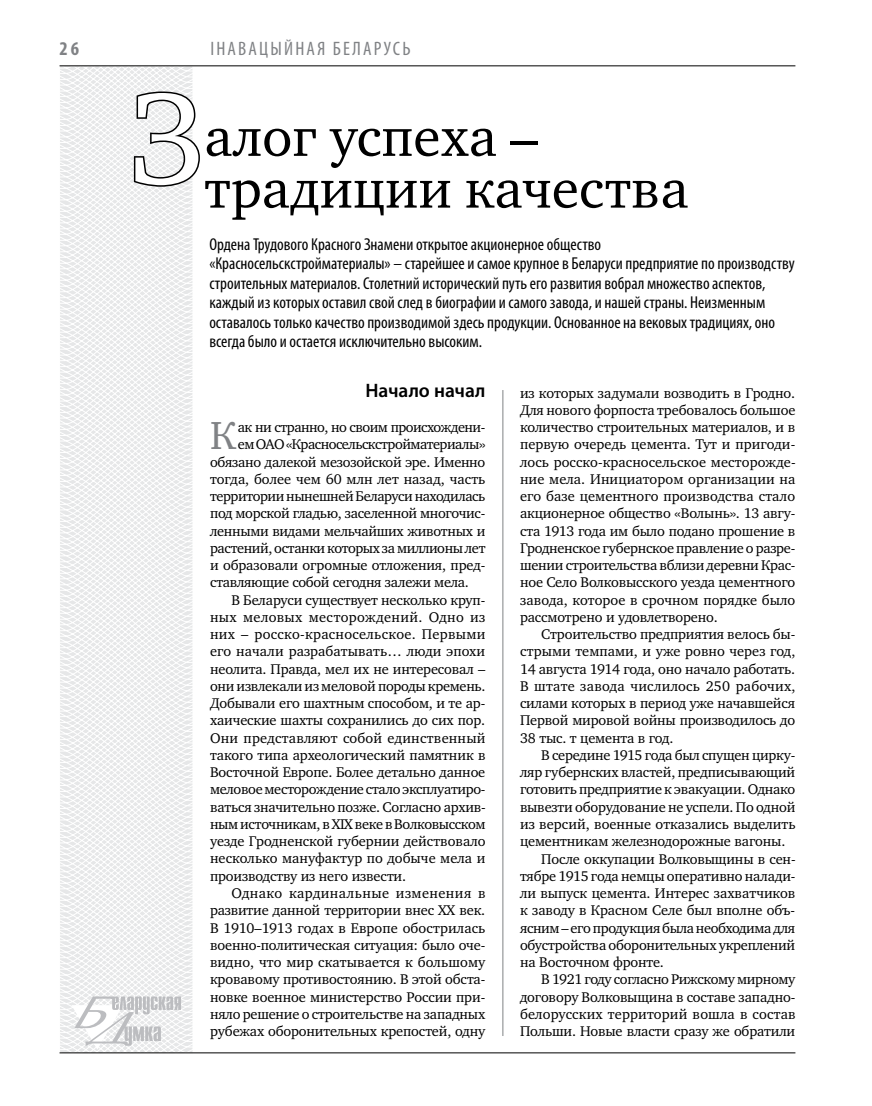
<style>
.page{position:relative;width:872px;height:1106px;background:#fff}
.page>*{position:absolute;margin:0;border:0;box-sizing:border-box;transform-origin:0 0}
.t1{font:132.6px "Charter C";color:#fff}
.t2{font:55.5px/51.8px "Charter C";color:#000}
.t3{font:40.05px "Charter C";color:#808285}
.t4{font:condensed 19.5px "Myriad Pro";letter-spacing:.11em;color:#808285}
.t5{font:600 19.5px "Myriad Pro";color:#000}
.t6{font:700 condensed 19.5px "Myriad Pro";color:#808285}
.t7{font:condensed 17.25px/19.5px "Myriad Pro";color:#000}
.t8{font:14.4px/17.2px "Charter C";letter-spacing:-.01em;color:#000;text-align:justify}
.t9{font:14.4px "Charter C";letter-spacing:-.03em;color:#000}
.t10{font:14.4px "Charter C";letter-spacing:-.035em;color:#000}
.t11{font:14.4px "Charter C";letter-spacing:.01em;color:#000}
.t12{font:14.4px "Charter C";letter-spacing:.02em;color:#000}
.t13{font:14.4px "Charter C";letter-spacing:.025em;color:#000}
.t14{font:14.4px "Charter C";letter-spacing:.03em;color:#000}
</style>
<div class="page">
<svg style="left:59px;top:65px;width:192px;height:989px"></svg>
<hr style="left:60px;top:1052px;width:735px;height:1px;background:#000">
<svg style="left:71px;top:996px;width:110px;height:53px"></svg>
<hr style="left:60px;top:65px;width:735px;height:1px;background:#000">
<hr style="left:502px;top:390px;width:1px;height:646px;background:#808285">
<svg style="left:132px;top:90px;width:69px;height:98px"></svg>
<h3 class="t6" style="left:60px;top:37px;width:21px">26</h3>
<h3 class="t4" style="left:210px;top:37px;width:202px">інавацыйная беларусь</h3>
<h1 class="t1" style="left:130px;top:65px;width:76px">З</h1>
<h2 class="t2" style="left:204px;top:112px;width:486px">алог успеха – традиции качества</h2>
<p class="t7" style="left:209px;top:234px;width:587px">Ордена Трудового Красного Знамени открытое акционерное общество<br>«Красносельскстройматериалы» – старейшее и самое крупное в Беларуси предприятие по производству строительных материалов. Столетний исторический путь его развития вобрал множество аспектов, каждый из которых оставил свой след в биографии и самого завода, и нашей страны. Неизменным оставалось только качество производимой здесь продукции. Основанное на вековых традициях, оно всегда было и остается исключительно высоким.</p>
<h3 class="t5" style="left:365px;top:378px;width:122px">Hачалo начал</h3>
<h3 class="t3" style="left:210px;top:413px;width:27px">К</h3>
<p class="t10" style="left:238px;top:419px;width:249px">ак ни странно, но своим происхождени-</p>
<p class="t10" style="left:238px;top:436px;width:249px">ем ОАО «Красносельскстройматериалы»</p>
<p class="t8" style="left:210px;top:453px;width:277px">обязано далекой мезозойской эре. Именно</p>
<p class="t8" style="left:210px;top:470px;width:277px">тогда, более чем 60 млн лет назад, часть</p>
<p class="t9" style="left:210px;top:488px;width:277px">территории нынешней Беларуси находилась</p>
<p class="t8" style="left:210px;top:505px;width:277px">под морской гладью, заселенной многочис-</p>
<p class="t8" style="left:210px;top:522px;width:277px">ленными видами мельчайших животных и</p>
<p class="t9" style="left:210px;top:540px;width:277px">растений, останки которых за миллионы лет</p>
<p class="t8" style="left:210px;top:556px;width:277px">и образовали огромные отложения, пред-</p>
<p class="t8" style="left:210px;top:574px;width:260px">ставляющие собой сегодня залежи мела.</p>
<p class="t8" style="left:231px;top:591px;width:255px">В Беларуси существует несколько круп-</p>
<p class="t13" style="left:210px;top:609px;width:277px">ных меловых месторождений. Одно из</p>
<p class="t12" style="left:210px;top:626px;width:277px">них – росско-красносельское. Первыми</p>
<p class="t8" style="left:210px;top:643px;width:277px">его начали разрабатывать… люди эпохи</p>
<p class="t8" style="left:210px;top:660px;width:277px">неолита. Правда, мел их не интересовал –</p>
<p class="t8" style="left:210px;top:677px;width:277px">они извлекали из меловой породы кремень.</p>
<p class="t8" style="left:210px;top:694px;width:277px">Добывали его шахтным способом, и те ар-</p>
<p class="t8" style="left:210px;top:712px;width:277px">хаические шахты сохранились до сих пор.</p>
<p class="t11" style="left:210px;top:729px;width:277px">Они представляют собой единственный</p>
<p class="t8" style="left:210px;top:746px;width:277px">такого типа археологический памятник в</p>
<p class="t8" style="left:210px;top:763px;width:277px">Восточной Европе. Более детально данное</p>
<p class="t8" style="left:210px;top:781px;width:277px">меловое месторождение стало эксплуатиро-</p>
<p class="t8" style="left:210px;top:798px;width:277px">ваться значительно позже. Согласно архив-</p>
<p class="t8" style="left:210px;top:815px;width:277px">ным источникам, в ХІХ веке в Волковысском</p>
<p class="t8" style="left:210px;top:832px;width:277px">уезде Гродненской губернии действовало</p>
<p class="t8" style="left:210px;top:850px;width:277px">несколько мануфактур по добыче мела и</p>
<p class="t8" style="left:210px;top:867px;width:198px">производству из него извести.</p>
<p class="t14" style="left:231px;top:885px;width:256px">Однако кардинальные изменения в</p>
<p class="t8" style="left:210px;top:901px;width:277px">развитие данной территории внес ХХ век.</p>
<p class="t8" style="left:210px;top:919px;width:277px">В 1910–1913 годах в Европе обострилась</p>
<p class="t8" style="left:210px;top:936px;width:277px">военно-политическая ситуация: было оче-</p>
<p class="t8" style="left:210px;top:953px;width:277px">видно, что мир скатывается к большому</p>
<p class="t8" style="left:210px;top:970px;width:277px">кровавому противостоянию. В этой обста-</p>
<p class="t8" style="left:210px;top:988px;width:277px">новке военное министерство России при-</p>
<p class="t8" style="left:210px;top:1005px;width:277px">няло решение о строительстве на западных</p>
<p class="t8" style="left:210px;top:1022px;width:277px">рубежах оборонительных крепостей, одну</p>
<p class="t8" style="left:520px;top:384px;width:277px">из которых задумали возводить в Гродно.<br>Для нового форпоста требовалось большое количество строительных материалов, и в первую очередь цемента. Тут и пригоди&shy;лось росско-красносельское месторожде&shy;ние мела. Инициатором организации на его базе цементного производства стало акционерное общество «Волынь». 13 авгу&shy;ста 1913 года им было подано прошение в Гродненское губернское правление о разре&shy;шении строительства вблизи деревни Крас&shy;ное Село Волковысского уезда цементного завода, которое в срочном порядке было рассмотрено и удовлетворено.</p>
<p class="t8" style="left:520px;top:626px;width:277px;text-indent:21px">Строительство предприятия велось бы&shy;стрыми темпами, и уже ровно через год, 14 августа 1914 года, оно начало работать.<br>В штате завода числилось 250 рабочих, силами которых в период уже начавшейся Первой мировой войны производилось до 38 тыс. т цемента в год.</p>
<p class="t8" style="left:541px;top:746px;width:255px">В середине 1915 года был спущен цирку-</p>
<p class="t8" style="left:520px;top:764px;width:277px">ляр губернских властей, предписывающий</p>
<p class="t8" style="left:520px;top:781px;width:277px">готовить предприятие к эвакуации. Однако</p>
<p class="t8" style="left:520px;top:798px;width:277px">вывезти оборудование не успели. По одной</p>
<p class="t8" style="left:520px;top:815px;width:277px">из версий, военные отказались выделить</p>
<p class="t8" style="left:520px;top:833px;width:267px">цементникам железнодорожные вагоны.</p>
<p class="t8" style="left:541px;top:850px;width:256px">После оккупации Волковыщины в сен-</p>
<p class="t8" style="left:520px;top:867px;width:277px">тябре 1915 года немцы оперативно налади-</p>
<p class="t8" style="left:520px;top:884px;width:277px">ли выпуск цемента. Интерес захватчиков</p>
<p class="t8" style="left:520px;top:902px;width:277px">к заводу в Красном Селе был вполне объ-</p>
<p class="t8" style="left:520px;top:919px;width:277px">ясним – его продукция была необходима для</p>
<p class="t8" style="left:520px;top:936px;width:277px">обустройства оборонительных укреплений</p>
<p class="t8" style="left:520px;top:953px;width:145px">на Восточном фронте.</p>
<p class="t8" style="left:541px;top:971px;width:255px">В 1921 году согласно Рижскому мирному</p>
<p class="t8" style="left:520px;top:988px;width:277px">договору Волковыщина в составе западно-</p>
<p class="t11" style="left:520px;top:1006px;width:277px">белорусских территорий вошла в состав</p>
<p class="t8" style="left:520px;top:1022px;width:277px">Польши. Новые власти сразу же обратили</p>
</div>
